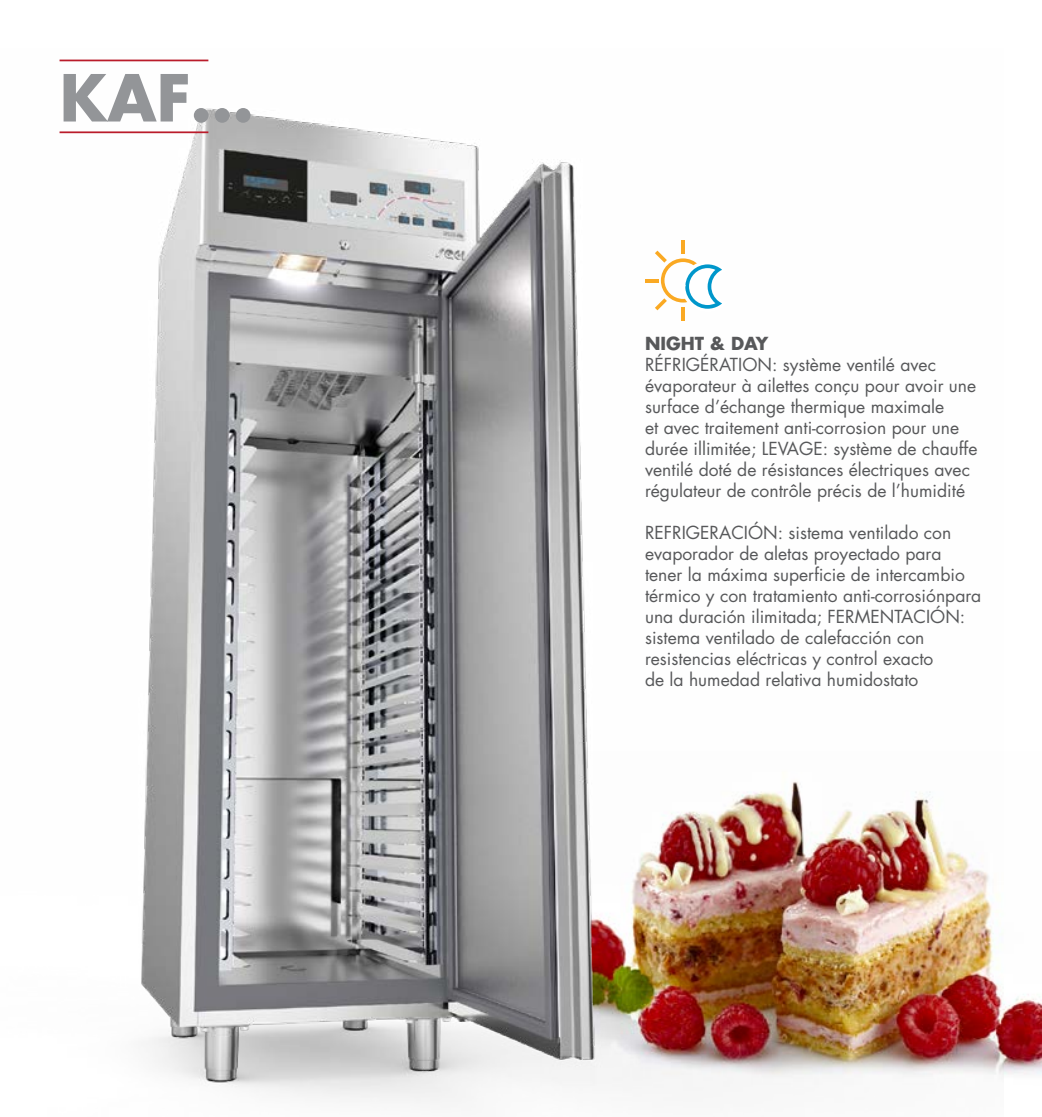
<style>
.page{position:relative;width:1042px;height:1117px;background:#fff}
.page>*{position:absolute;margin:0;border:0;box-sizing:border-box;transform-origin:0 0}
.t1{font:700 63px "Futura Std";color:#939598}
.t2{font:17.5px/21px "Futura Std";color:#57585a}
.t3{font:700 17.5px "Futura Std";color:#57585a}
</style>
<div class="page">
<img style="left:1003px;top:994px;width:39px;height:82px">
<img style="left:59px;top:59px;width:944px;height:1019px">
<img style="left:67px;top:59px;width:592px;height:1044px">
<hr style="left:60px;top:60px;width:148px;height:1px;background:#ba1c2b">
<hr style="left:60px;top:131px;width:148px;height:2px;background:#ba1c2b">
<hr style="left:681px;top:241px;width:4px;height:13px;background:#faa923">
<svg style="left:645px;top:250px;width:87px;height:119px"></svg>
<p class="t1" style="left:60px;top:56px;width:196px">KAF…</p>
<p class="t3" style="left:645px;top:331px;width:125px">NIGHT &amp; DAY</p>
<p class="t2" style="left:645px;top:354px;width:334px">RÉFRIGÉRATION: système ventilé avec évaporateur à ailettes conçu pour avoir une surface d’échange thermique maximale<br>et avec traitement anti-corrosion pour une durée illimitée; LEVAGE: système de chauffe ventilé doté de résistances électriques avec régulateur de contrôle précis de l’humidité</p>
<p class="t2" style="left:645px;top:522px;width:338px">REFRIGERACIÓN: sistema ventilado con evaporador de aletas proyectado para tener la máxima superficie de intercambio térmico y con tratamiento anti-corrosiónpara una duración ilimitada; FERMENTACIÓN: sistema ventilado de calefacción con resistencias eléctricas y control exacto<br>de la humedad relativa humidostato</p>
</div>
